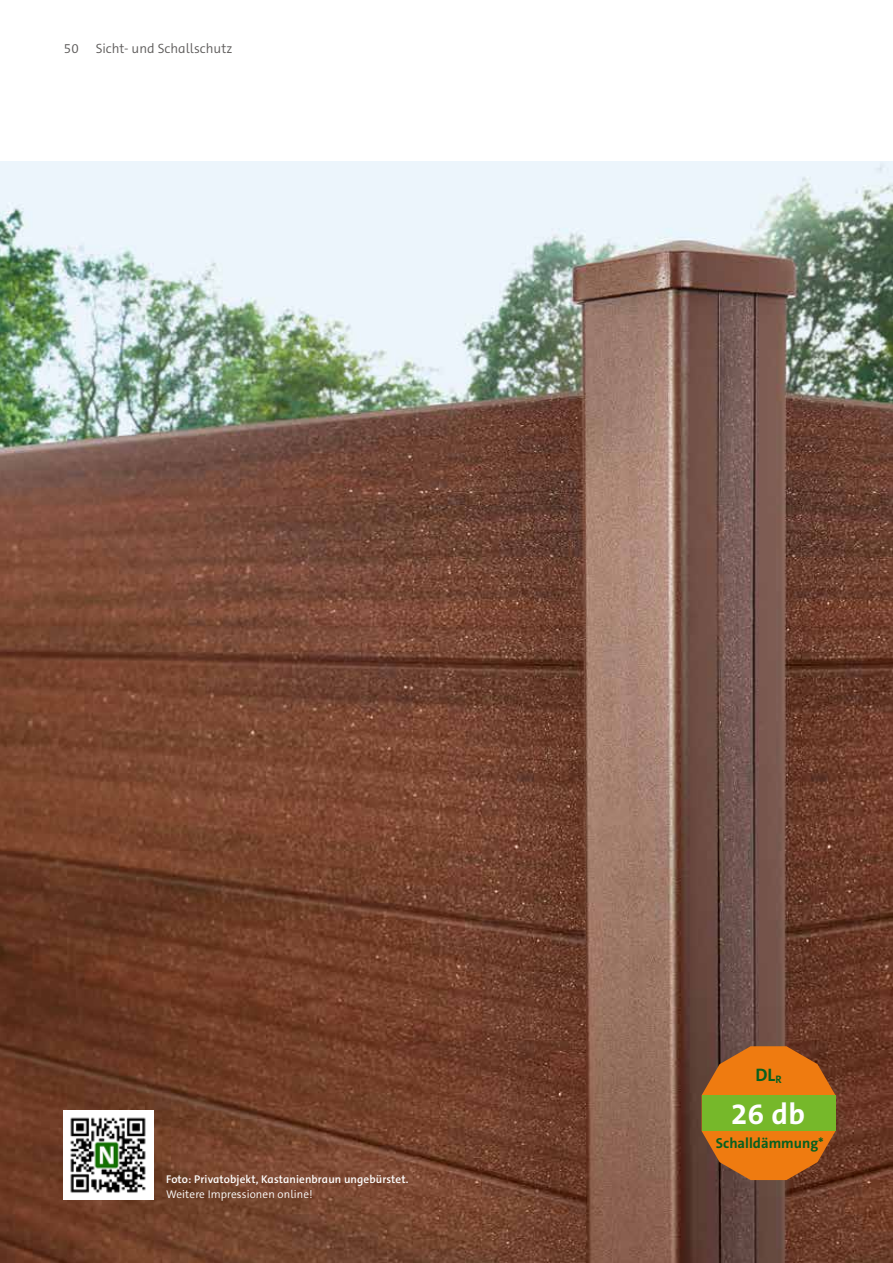
<style>
.page{position:relative;width:893px;height:1263px;background:#fff}
.page>*{position:absolute;margin:0;border:0;box-sizing:border-box;transform-origin:0 0}
.t1{font:700 29.7px "The Sans C5";color:#fff}
.t2{font:700 18.15px "The Sans C5";color:#07601f}
.t3{font:700 14.55px "The Sans C5";color:#07601f}
.t4{font:300 13.5px "The Sans C5";color:#5d5b5a}
.t5{font:600 11.25px "The Sans C5";letter-spacing:.01em;color:#fff}
.t6{font:300 11.25px "The Sans C5";letter-spacing:.01em;color:#fff}
</style>
<div class="page">
<img style="left:0;top:162px;width:893px;height:1101px">
<img style="left:64px;top:1110px;width:89px;height:89px">
<svg style="left:702px;top:1046px;width:133px;height:134px;background:#c86918"></svg>
<div style="left:702px;top:1095px;width:133px;height:36px;background:#76b82a"></div>
<p class="t4" style="left:64px;top:39px;width:16px">50</p>
<p class="t4" style="left:96px;top:39px;width:138px">Sicht- und Schallschutz</p>
<p class="t5" style="left:166px;top:1171px;width:244px">Foto: Privatobjekt, Kastanienbraun ungebürstet.</p>
<p class="t6" style="left:166px;top:1187px;width:148px">Weitere Impressionen online!</p>
<h2 class="t2" style="left:755px;top:1063px;width:28px">DL<sub>R</sub></h2>
<h1 class="t1" style="left:731px;top:1094px;width:76px">26 db</h1>
<p class="t3" style="left:716px;top:1134px;width:109px">Schalldämmung*</p>
</div>
